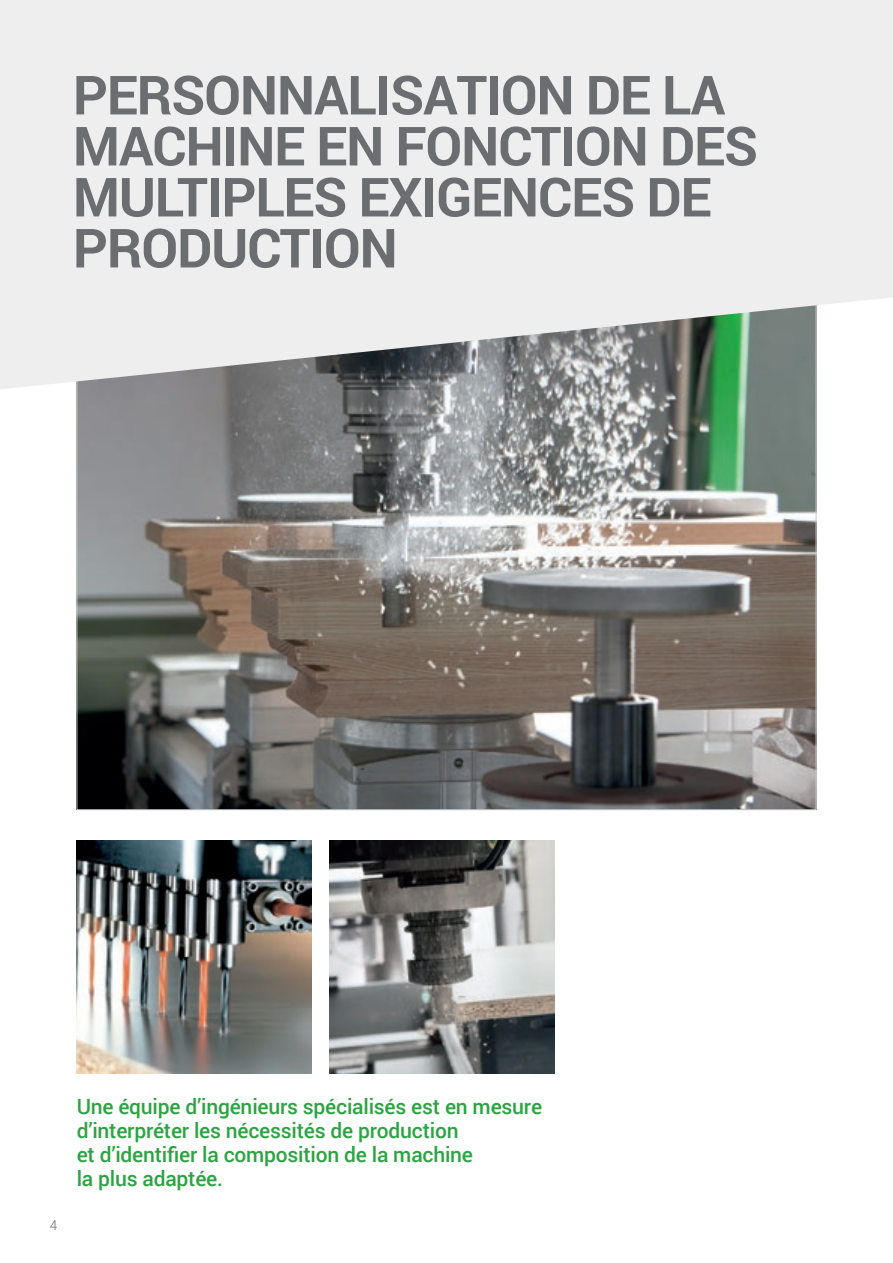
<style>
.page{position:relative;width:893px;height:1263px;background:#fff}
.page>*{position:absolute;margin:0;border:0;box-sizing:border-box;transform-origin:0 0}
._1_TITOLO_GRIGIO{font:700 54px/51px "Roboto";letter-spacing:-.02em;color:#6c6d70}
.t1{font:500 21px/24px "Roboto";letter-spacing:-.01em;color:#2da343}
.t2{font:300 13.5px "Roboto";color:#6c6d70}
</style>
<div class="page">
<img style="left:79px;top:389px;width:735px;height:419px">
<svg style="left:0;top:0;width:893px;height:389px;background:#e2e3e3"></svg>
<img style="left:77px;top:841px;width:234px;height:232px">
<img style="left:329px;top:841px;width:226px;height:232px">
<p class="_1_TITOLO_GRIGIO" style="left:73px;top:68px;width:687px">PERSONNALISATION DE LA<br>MACHINE EN FONCTION DES<br>MULTIPLES EXIGENCES DE<br>PRODUCTION</p>
<p class="t2" style="left:50px;top:1215px;width:9px">4</p>
<p class="t1" style="left:77px;top:1093px;width:467px">Une équipe d’ingénieurs spécialisés est en mesure d’interpréter les nécessités de production<br>et d’identifier la composition de la machine<br>la plus adaptée.</p>
</div>
